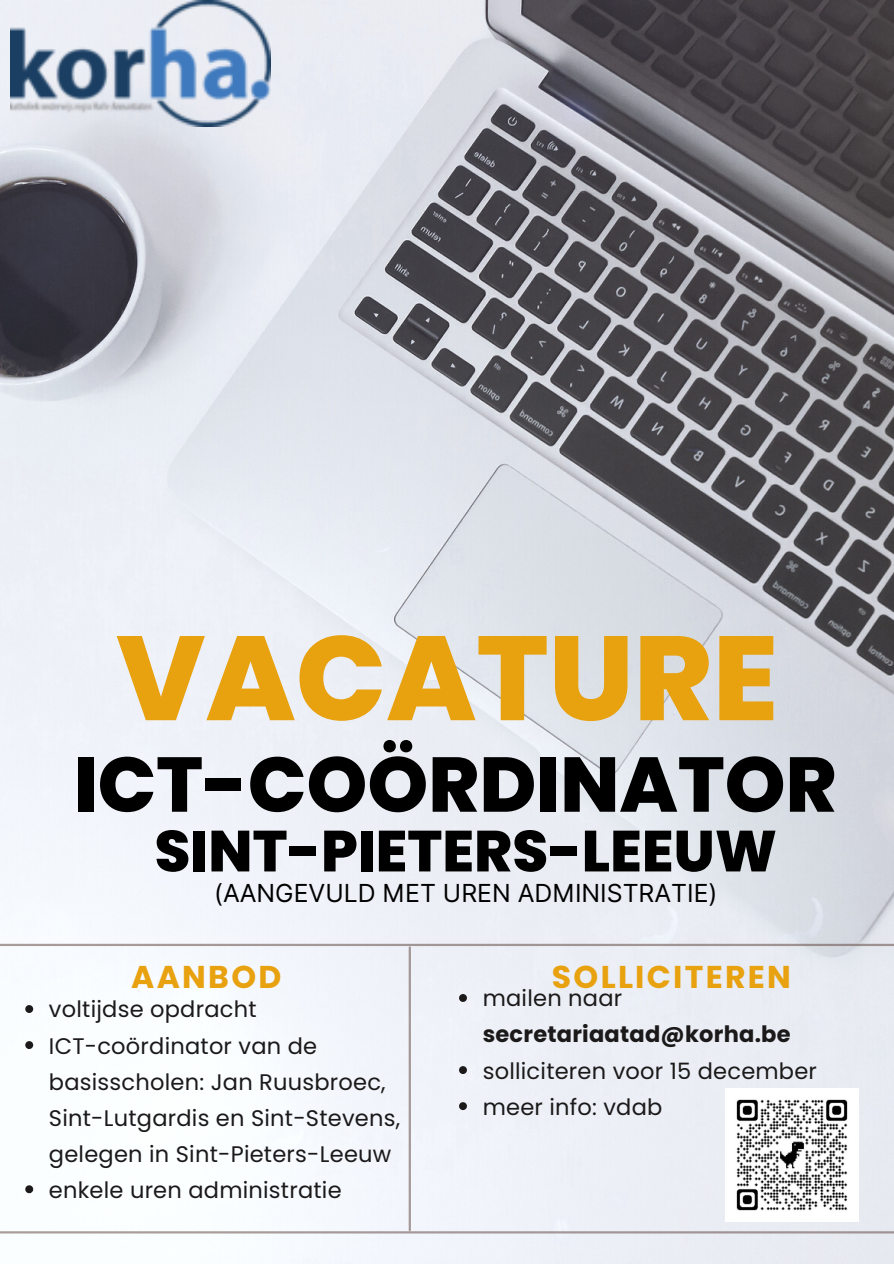
<style>
.page{position:relative;width:894px;height:1264px;background:#fff}
.page>*{position:absolute;margin:0;border:0;box-sizing:border-box;transform-origin:0 0}
.t1{font:800 119.4px "Poppins";color:#e8a10f}
.t2{font:800 77.4px "Poppins";color:#000}
.t3{font:800 57.9px "Poppins";color:#000}
.t4{font:700 31.5px "Poppins";letter-spacing:.07em;color:#e8a10f}
.t5{font:24.75px "Inter";color:#000}
.t6{font:22.5px/36px "Poppins";letter-spacing:.01em;color:#1b1919}
.t7{font:700 22.5px "Poppins";letter-spacing:.01em;color:#1b1919}
</style>
<div class="page">
<img style="left:0;top:0;width:893px;height:1263px">
<hr style="left:408px;top:947px;width:3px;height:283px;background:#573b33">
<hr style="left:0;top:943px;width:893px;height:3px;background:#573b33">
<hr style="left:0;top:1231px;width:893px;height:2px;background:#573b33">
<img style="left:11px;top:0;width:260px;height:126px">
<img style="left:725px;top:1088px;width:133px;height:133px">
<svg style="left:25px;top:1005px;width:8px;height:7px"></svg>
<svg style="left:25px;top:1041px;width:8px;height:7px"></svg>
<svg style="left:25px;top:1185px;width:8px;height:8px"></svg>
<svg style="left:459px;top:994px;width:8px;height:7px"></svg>
<svg style="left:459px;top:1066px;width:8px;height:8px"></svg>
<svg style="left:459px;top:1102px;width:8px;height:8px"></svg>
<h1 class="t1" style="left:116px;top:594px;width:663px">VACATURE</h1>
<h2 class="t2" style="left:74px;top:730px;width:764px">ICT-COÖRDINATOR</h2>
<h3 class="t3" style="left:154px;top:810px;width:624px">SINT-PIETERS-LEEUW</h3>
<p class="t5" style="left:214px;top:878px;width:505px">(AANGEVULD MET UREN ADMINISTRATIE)</p>
<h3 class="t4" style="left:131px;top:954px;width:151px">AANBOD</h3>
<p class="t6" style="left:49px;top:991px;width:353px">voltijdse opdracht<br>ICT-coördinator van de basisscholen: Jan Ruusbroec,<br>Sint-Lutgardis en Sint-Stevens, gelegen in Sint-Pieters-Leeuw enkele uren administratie</p>
<h3 class="t4" style="left:552px;top:954px;width:240px">SOLLICITEREN</h3>
<p class="t6" style="left:482px;top:980px;width:141px">mailen naar</p>
<p class="t7" style="left:482px;top:1018px;width:309px">secretariaatad@korha.be</p>
<p class="t6" style="left:482px;top:1052px;width:336px">solliciteren voor 15 december meer info: vdab</p>
</div>
